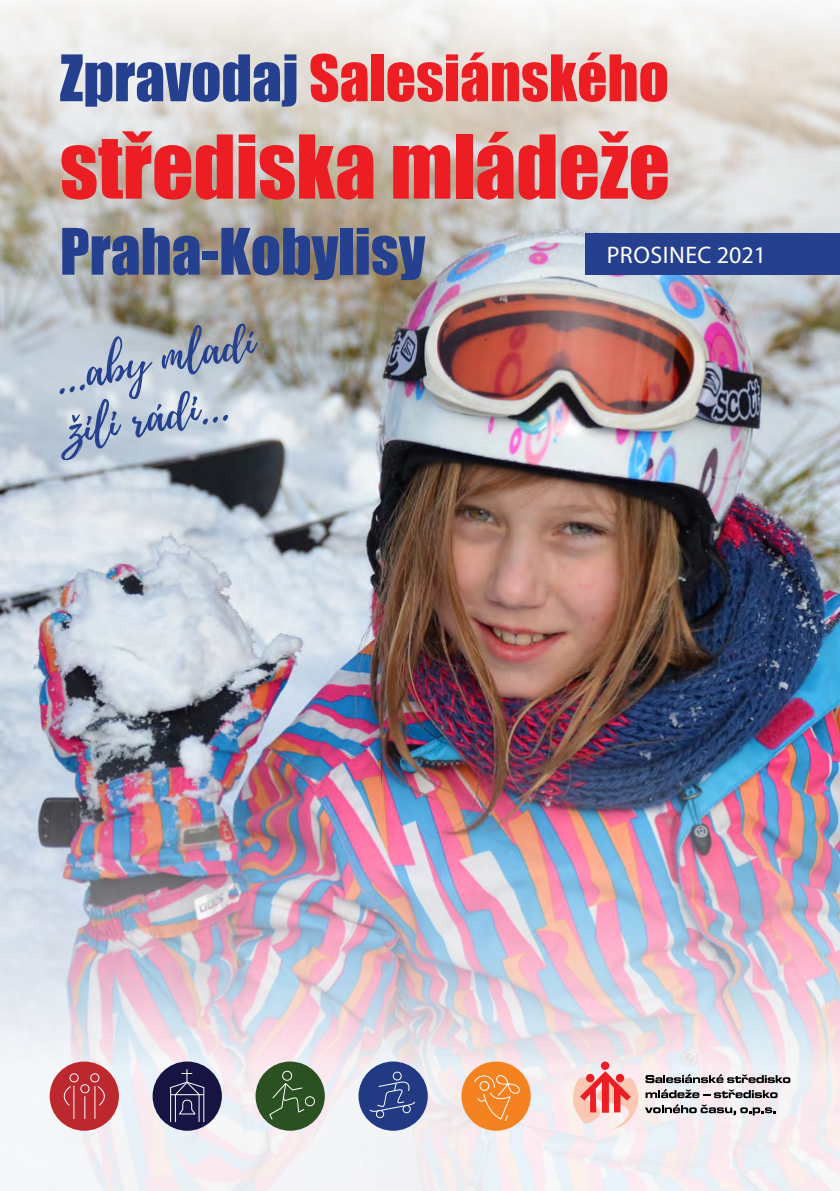
<style>
.page{position:relative;width:840px;height:1191px;background:#fff}
.page>*{position:absolute;margin:0;border:0;box-sizing:border-box;transform-origin:0 0}
.t1{font:81.2px "Impact";color:#ed1d24}
.t2{font:59.2px "Impact";color:#ed1d24}
.t3{font:59.2px "Impact";color:#25408f}
.t4{font:46.6px/55.8px "Playlist Script";color:#25408f}
.t5{font:24px "Myriad Pro";letter-spacing:.02em;color:#fff}
.s1{color:#25408f}
</style>
<div class="page">
<img style="left:0;top:0;width:839px;height:732px">
<div style="left:585px;top:233px;width:254px;height:42px;background:#25408f"></div>
<img style="left:0;top:732px;width:839px;height:459px">
<div style="left:50px;top:1061px;width:69px;height:69px;background:#bc282e;border-radius:50%"></div>
<svg style="left:84px;top:1096px;width:1px;height:22px"></svg>
<hr style="left:73px;top:1086px;width:1px;height:32px;background:#fff">
<hr style="left:94px;top:1086px;width:1px;height:32px;background:#fff">
<div style="left:80px;top:1084px;width:9px;height:9px;border:1px solid #fff;border-radius:50%"></div>
<div style="left:69px;top:1073px;width:10px;height:9px;border:1px solid #fff;border-radius:50%"></div>
<div style="left:90px;top:1073px;width:9px;height:9px;border:1px solid #fff;border-radius:50%"></div>
<svg style="left:63px;top:1086px;width:8px;height:20px"></svg>
<svg style="left:97px;top:1086px;width:8px;height:20px"></svg>
<div style="left:152px;top:1061px;width:70px;height:69px;background:#161442;border-radius:50%"></div>
<svg style="left:170px;top:1069px;width:35px;height:53px"></svg>
<div style="left:255px;top:1061px;width:69px;height:69px;background:#2b5021;border-radius:50%"></div>
<div style="left:305px;top:1096px;width:10px;height:10px;border:1px solid #fff;border-radius:50%"></div>
<div style="left:282px;top:1070px;width:10px;height:10px;border:1px solid #fff;border-radius:50%"></div>
<svg style="left:269px;top:1083px;width:36px;height:37px"></svg>
<div style="left:358px;top:1061px;width:69px;height:69px;background:#223983;border-radius:50%"></div>
<div style="left:402px;top:1105px;width:8px;height:8px;border:1px solid #fff;border-radius:50%"></div>
<div style="left:376px;top:1110px;width:8px;height:8px;border:1px solid #fff;border-radius:50%"></div>
<div style="left:392px;top:1071px;width:9px;height:9px;border:1px solid #fff;border-radius:50%"></div>
<svg style="left:369px;top:1081px;width:46px;height:31px"></svg>
<div style="left:461px;top:1061px;width:69px;height:69px;background:#f58220;border-radius:50%"></div>
<svg style="left:474px;top:1072px;width:48px;height:49px"></svg>
<svg style="left:600px;top:1061px;width:9px;height:9px"></svg>
<svg style="left:572px;top:1071px;width:218px;height:58px;background:#d6bdbe"></svg>
<p class="t2" style="left:60px;top:32px;width:610px"><span class="s1">Zpravodaj</span> Salesiánského</p>
<h1 class="t1" style="left:60px;top:104px;width:611px">střediska mládeže</h1>
<p class="t3" style="left:60px;top:205px;width:367px">Praha-Kobylisy</p>
<p class="t5" style="left:606px;top:240px;width:161px">PROSINEC 2021</p>
<p class="t4" style="left:50px;top:350px;width:203px;rotate:-10deg">...aby mladí žili rádi...</p>
</div>
